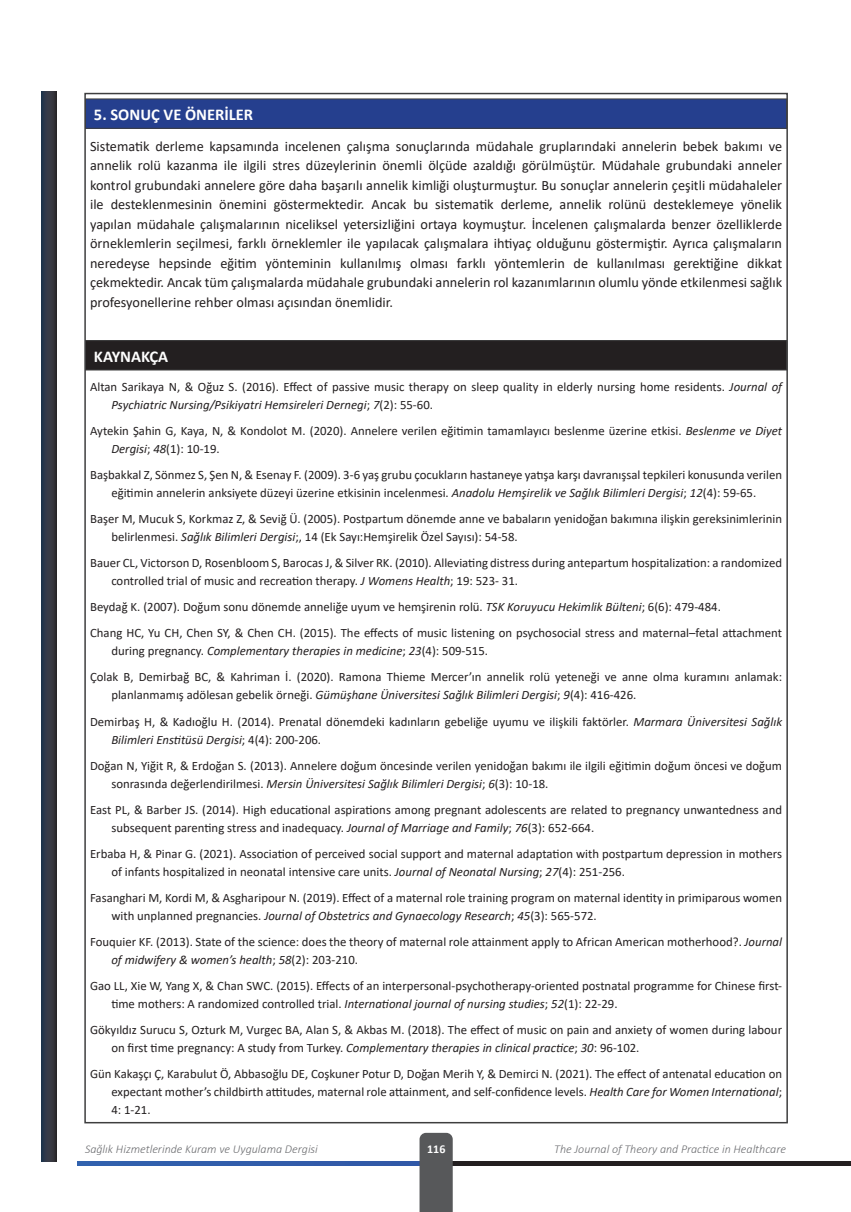
<style>
.page{position:relative;width:851px;height:1212px;background:#fff}
.page>*{position:absolute;margin:0;border:0;box-sizing:border-box;transform-origin:0 0}
.t1{font:700 16.5px "Calibri";color:#fff}
.t2{font:14.25px/19.5px "Calibri";color:#231f20;text-align:justify}
.t3{font:12.75px/26.1px "Calibri";color:#231f20}
.t4{font:italic 300 12px "Calibri";color:#6c6d70}
.t5{font:700 12px "Calibri";color:#fff}
.s1{font-style:italic}
</style>
<div class="page">
<svg style="left:41px;top:92px;width:15px;height:1069px"></svg>
<hr style="left:436px;top:1161px;width:414px;height:4px;background:#231f20">
<hr style="left:77px;top:1161px;width:363px;height:4px;background:#315daa">
<div style="left:419px;top:1133px;width:33px;height:79px;background:#57585a"></div>
<div style="left:85px;top:99px;width:701px;height:29px;background:#253f8e"></div>
<hr style="left:85px;top:99px;width:702px;height:1px;background:#3e3e3f">
<hr style="left:85px;top:128px;width:702px;height:1px;background:#3e3e3f">
<div style="left:85px;top:341px;width:701px;height:29px;background:#231f20"></div>
<hr style="left:85px;top:340px;width:702px;height:1px;background:#3e3e3f">
<hr style="left:85px;top:370px;width:702px;height:1px;background:#3e3e3f">
<p class="t1" style="left:94px;top:103px;width:161px">5. SONUÇ VE ÖNERİLER</p>
<p class="t2" style="left:90px;top:136px;width:693px">Sistematik derleme kapsamında incelenen çalışma sonuçlarında müdahale gruplarındaki annelerin bebek bakımı ve annelik rolü kazanma ile ilgili stres düzeylerinin önemli ölçüde azaldığı görülmüştür. Müdahale grubundaki anneler kontrol grubundaki annelere göre daha başarılı annelik kimliği oluşturmuştur. Bu sonuçlar annelerin çeşitli müdahaleler ile desteklenmesinin önemini göstermektedir. Ancak bu sistematik derleme, annelik rolünü desteklemeye yönelik yapılan müdahale çalışmalarının niceliksel yetersizliğini ortaya koymuştur. İncelenen çalışmalarda benzer özelliklerde örneklemlerin seçilmesi, farklı örneklemler ile yapılacak çalışmalara ihtiyaç olduğunu göstermiştir. Ayrıca çalışmaların neredeyse hepsinde eğitim yönteminin kullanılmış olması farklı yöntemlerin de kullanılması gerektiğine dikkat çekmektedir. Ancak tüm çalışmalarda müdahale grubundaki annelerin rol kazanımlarının olumlu yönde etkilenmesi sağlık profesyonellerine rehber olması açısından önemlidir.</p>
<p class="t1" style="left:94px;top:344px;width:76px">KAYNAKÇA</p>
<p class="t3" style="left:111px;top:377px;width:672px;line-height:18px;text-indent:-21px">Altan Sarikaya N, &amp; Oğuz S. (2016). Effect of passive music therapy on sleep quality in elderly nursing home residents. <span class="s1">Journal of<br>Psychiatric Nursing/Psikiyatri Hemsireleri Dernegi</span>; <span class="s1">7</span>(2): 55-60.</p>
<p class="t3" style="left:111px;top:421px;width:672px;line-height:18px;text-indent:-21px">Aytekin Şahin G, Kaya, N, &amp; Kondolot M. (2020). Annelere verilen eğitimin tamamlayıcı beslenme üzerine etkisi. <span class="s1">Beslenme ve Diyet<br>Dergisi</span>; <span class="s1">48</span>(1): 10-19.</p>
<p class="t3" style="left:90px;top:465px;width:693px;line-height:18px;text-align:center">Başbakkal Z, Sönmez S, Şen N, &amp; Esenay F. (2009). 3-6 yaş grubu çocukların hastaneye yatışa karşı davranışsal tepkileri konusunda verilen eğitimin annelerin anksiyete düzeyi üzerine etkisinin incelenmesi. <span class="s1">Anadolu Hemşirelik ve Sağlık Bilimleri Dergisi</span>; <span class="s1">12</span>(4): 59-65.</p>
<p class="t3" style="left:111px;top:510px;width:672px;line-height:18px;text-indent:-21px">Başer M, Mucuk S, Korkmaz Z, &amp; Seviğ Ü. (2005). Postpartum dönemde anne ve babaların yenidoğan bakımına ilişkin gereksinimlerinin belirlenmesi. <span class="s1">Sağlık Bilimleri Dergisi</span>;, 14 (Ek Sayı:Hemşirelik Özel Sayısı): 54-58.</p>
<p class="t3" style="left:111px;top:554px;width:672px;line-height:18px;text-indent:-21px">Bauer CL, Victorson D, Rosenbloom S, Barocas J, &amp; Silver RK. (2010). Alleviating distress during antepartum hospitalization: a randomized controlled trial of music and recreation therapy. <span class="s1">J Womens Health</span>; 19: 523- 31.</p>
<p class="t3" style="left:90px;top:594px;width:693px">Beydağ K. (2007). Doğum sonu dönemde anneliğe uyum ve hemşirenin rolü. <span class="s1">TSK Koruyucu Hekimlik Bülteni</span>; 6(6): 479-484.<br>Chang HC, Yu CH, Chen SY, &amp; Chen CH. (2015). The effects of music listening on psychosocial stress and maternal–fetal attachment</p>
<p class="t3" style="left:90px;top:638px;width:693px;text-indent:21px">during pregnancy. <span class="s1">Complementary therapies in medicine</span>; <span class="s1">23</span>(4): 509-515.<br>Çolak B, Demirbağ BC, &amp; Kahriman İ. (2020). Ramona Thieme Mercer’ın annelik rolü yeteneği ve anne olma kuramını anlamak:</p>
<p class="t3" style="left:90px;top:682px;width:693px;text-indent:21px">planlanmamış adölesan gebelik örneği. <span class="s1">Gümüşhane Üniversitesi Sağlık Bilimleri Dergisi</span>; <span class="s1">9</span>(4): 416-426.<br>Demirbaş H, &amp; Kadıoğlu H. (2014). Prenatal dönemdeki kadınların gebeliğe uyumu ve ilişkili faktörler. <span class="s1">Marmara Üniversitesi Sağlık</span></p>
<p class="t3" style="left:90px;top:726px;width:693px;text-indent:21px"><span class="s1">Bilimleri Enstitüsü Dergisi</span>; 4(4): 200-206.<br>Doğan N, Yiğit R, &amp; Erdoğan S. (2013). Annelere doğum öncesinde verilen yenidoğan bakımı ile ilgili eğitimin doğum öncesi ve doğum</p>
<p class="t3" style="left:90px;top:770px;width:693px;text-indent:21px">sonrasında değerlendirilmesi. <span class="s1">Mersin Üniversitesi Sağlık Bilimleri Dergisi</span>; <span class="s1">6</span>(3): 10-18.<br>East PL, &amp; Barber JS. (2014). High educational aspirations among pregnant adolescents are related to pregnancy unwantedness and</p>
<p class="t3" style="left:90px;top:814px;width:693px;text-indent:21px">subsequent parenting stress and inadequacy. <span class="s1">Journal of Marriage and Family</span>; <span class="s1">76</span>(3): 652-664.<br>Erbaba H, &amp; Pinar G. (2021). Association of perceived social support and maternal adaptation with postpartum depression in mothers</p>
<p class="t3" style="left:90px;top:858px;width:693px;text-indent:21px">of infants hospitalized in neonatal intensive care units. <span class="s1">Journal of Neonatal Nursing</span>; <span class="s1">27</span>(4): 251-256.<br>Fasanghari M, Kordi M, &amp; Asgharipour N. (2019). Effect of a maternal role training program on maternal identity in primiparous women</p>
<p class="t3" style="left:90px;top:902px;width:693px;text-indent:21px">with unplanned pregnancies. <span class="s1">Journal of Obstetrics and Gynaecology Research</span>; <span class="s1">45</span>(3): 565-572.<br>Fouquier KF. (2013). State of the science: does the theory of maternal role attainment apply to African American motherhood?. <span class="s1">Journal</span></p>
<p class="t3" style="left:90px;top:946px;width:693px;text-indent:21px"><span class="s1">of midwifery &amp; women’s health</span>; <span class="s1">58</span>(2): 203-210.<br>Gao LL, Xie W, Yang X, &amp; Chan SWC. (2015). Effects of an interpersonal-psychotherapy-oriented postnatal programme for Chinese first-</p>
<p class="t3" style="left:90px;top:990px;width:693px;text-indent:21px">time mothers: A randomized controlled trial. <span class="s1">International journal of nursing studies</span>; <span class="s1">52</span>(1): 22-29.<br>Gökyıldız Surucu S, Ozturk M, Vurgec BA, Alan S, &amp; Akbas M. (2018). The effect of music on pain and anxiety of women during labour</p>
<p class="t3" style="left:90px;top:1034px;width:693px;text-indent:21px">on first time pregnancy: A study from Turkey. <span class="s1">Complementary therapies in clinical practice</span>; <span class="s1">30</span>: 96-102.<br>Gün Kakaşçı Ç, Karabulut Ö, Abbasoğlu DE, Coşkuner Potur D, Doğan Merih Y, &amp; Demirci N. (2021). The effect of antenatal education on</p>
<p class="t3" style="left:111px;top:1083px;width:672px;line-height:18px">expectant mother’s childbirth attitudes, maternal role attainment, and self-confidence levels. <span class="s1">Health Care for Women International</span>;<br>4: 1-21.</p>
<p class="t4" style="left:85px;top:1141px;width:234px">Sağlık Hizmetlerinde Kuram ve Uygulama Dergisi</p>
<p class="t5" style="left:427px;top:1140px;width:20px">116</p>
<p class="t4" style="left:554px;top:1141px;width:233px">The Journal of Theory and Practice in Healthcare</p>
</div>
